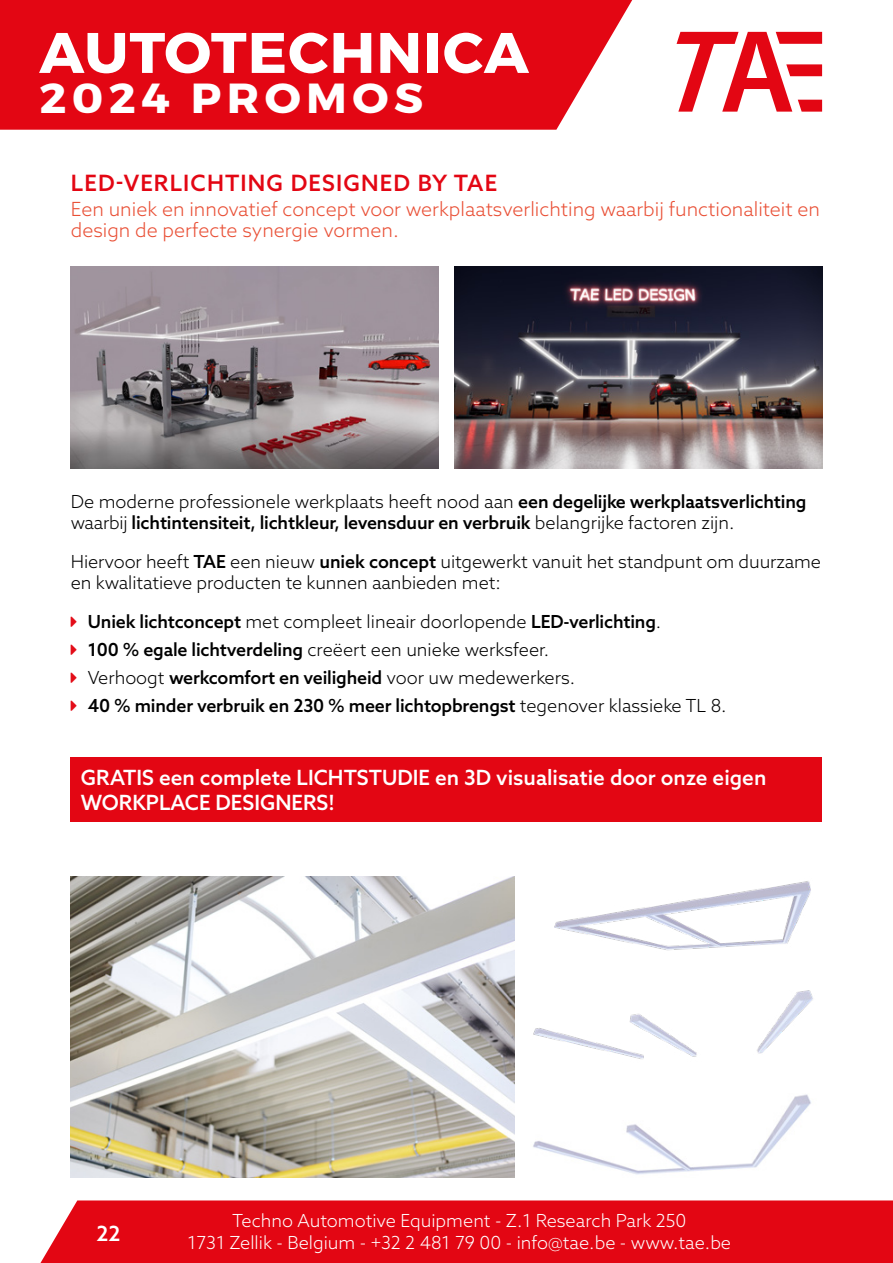
<style>
.page{position:relative;width:893px;height:1263px;background:#fff}
.page>*{position:absolute;margin:0;border:0;box-sizing:border-box;transform-origin:0 0}
.t1{font:700 57px "Montserrat";letter-spacing:.02em;color:#fff}
.t2{font:700 42px "Montserrat";letter-spacing:.12em;color:#fff;scale:1.07 1}
.t3{font:500 22.5px "Azo Sans";letter-spacing:.05em;color:#e30613}
.t4{font:500 21px/25.2px "Azo Sans";color:#fff}
.t5{font:300 19.5px/21px "Azo Sans";color:#e94f35}
.t6{font:500 18px/21.6px "Azo Sans";letter-spacing:-.01em;color:#000}
.t7{font:300 18px/21.6px "Azo Sans";letter-spacing:-.005em;color:#000}
.t8{font:300 18px/21.6px "Azo Sans";color:#fff;text-align:center}
.s1{font-weight:300}
.s2{font-weight:500}
.s3{color:#e30d18}
</style>
<div class="page">
<div style="left:0;top:0;width:633px;height:130px;background:#e30613"></div>
<div style="left:40px;top:1200px;width:853px;height:63px;background:#e30613"></div>
<svg style="left:677px;top:32px;width:145px;height:80px"></svg>
<div style="left:71px;top:757px;width:751px;height:64px;background:#e30613"></div>
<img style="left:71px;top:876px;width:443px;height:301px">
<img style="left:71px;top:267px;width:367px;height:201px">
<img style="left:455px;top:267px;width:367px;height:201px">
<img style="left:554px;top:881px;width:257px;height:70px">
<img style="left:533px;top:1094px;width:278px;height:81px">
<img style="left:533px;top:990px;width:280px;height:69px">
<h1 class="t1" style="left:39px;top:17px;width:491px">AUTOTECHNICA</h1>
<h2 class="t2" style="left:39px;top:72px;width:360px">2024 PROMOS</h2>
<p class="t3" style="left:71px;top:168px;width:428px">LED-VERLICHTING DESIGNED BY TAE</p>
<p class="t5" style="left:71px;top:199px;width:751px">Een uniek en innovatief concept voor werkplaatsverlichting waarbij functionaliteit en design de perfecte synergie vormen.</p>
<p class="t6" style="left:71px;top:490px;width:737px"><span class="s1">De moderne professionele werkplaats heeft nood aan</span> een degelijke werkplaatsverlichting <span class="s1">waarbij</span> lichtintensiteit, lichtkleur, levensduur en verbruik <span class="s1">belangrijke factoren zijn.</span></p>
<p class="t7" style="left:71px;top:550px;width:752px">Hiervoor heeft <span class="s2">TAE</span> een nieuw <span class="s2">uniek concept</span> uitgewerkt vanuit het standpunt om duurzame en kwalitatieve producten te kunnen aanbieden met:</p>
<p class="t6" style="left:71px;top:610px;width:592px"><span class="s3">❖</span> Uniek lichtconcept <span class="s1">met compleet lineair doorlopende</span> LED-verlichting<span class="s1">.</span></p>
<p class="t7" style="left:71px;top:639px;width:480px"><span class="s3">❖</span> <span class="s2">100 % egale lichtverdeling</span> creëert een unieke werksfeer.</p>
<p class="t7" style="left:71px;top:667px;width:506px"><span class="s3">❖</span> Verhoogt <span class="s2">werkcomfort en veiligheid</span> voor uw medewerkers.</p>
<p class="t6" style="left:71px;top:694px;width:657px"><span class="s3">❖</span> 40 % minder verbruik en 230 % meer lichtopbrengst <span class="s1">tegenover klassieke TL 8.</span></p>
<p class="t4" style="left:81px;top:764px;width:687px">GRATIS een complete LICHTSTUDIE en 3D visualisatie door onze eigen<br>WORKPLACE DESIGNERS!</p>
<p class="t4" style="left:96px;top:1221px;width:26px">22</p>
<p class="t8" style="left:187px;top:1210px;width:545px">Techno Automotive Equipment - Z.1 Research Park 250<br>1731 Zellik - Belgium - +32 2 481 79 00 - info@tae.be - www.tae.be</p>
</div>
